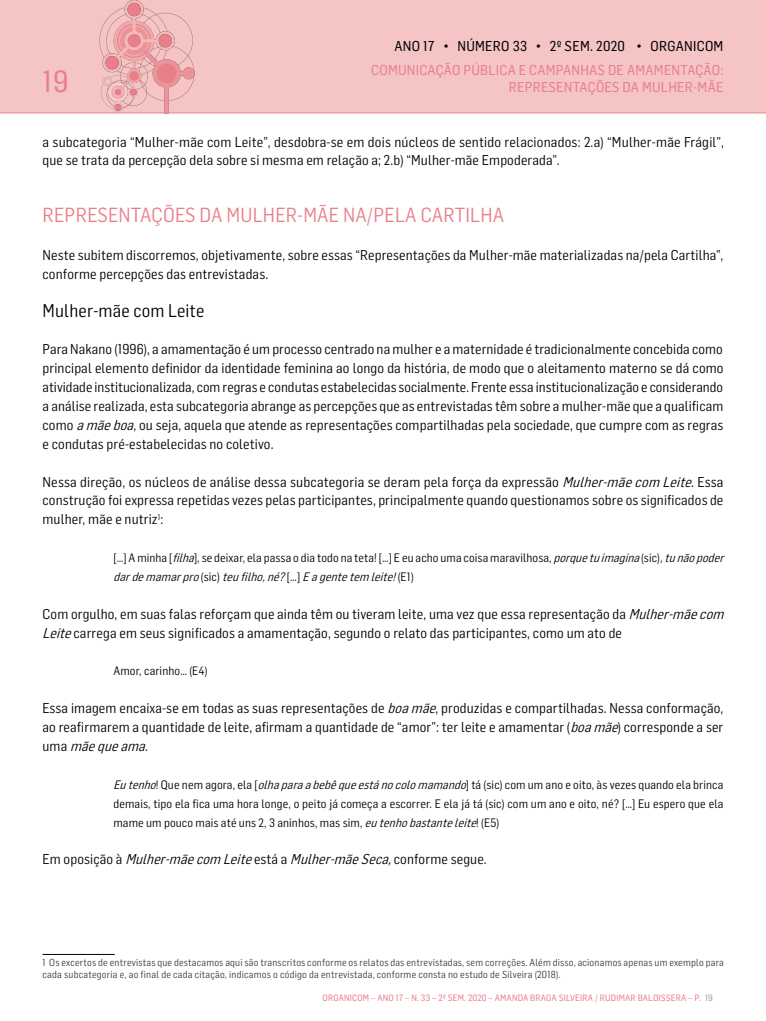
<style>
.page{position:relative;width:766px;height:1021px;background:#fff}
.page>*{position:absolute;margin:0;border:0;box-sizing:border-box;transform-origin:0 0}
.t1{font:30px "Flama Semicondensed Basic";color:#e97f89}
.t2{font:20px "Flama Semicondensed";letter-spacing:.01em;color:#e97f89}
.t3{font:18px "Flama Semicondensed";letter-spacing:.01em;color:#000}
.t4{font:14px/18.9px "Flama Semicondensed";letter-spacing:.01em;color:#000}
.t5{font:14px "Flama Semicondensed Basic";letter-spacing:.02em;color:#e97f89}
.t6{font:italic 14px "Flama Semicondensed";color:#000}
.t7{font:14px "Flama Semicondensed Basic";letter-spacing:.02em;color:#000}
.t8{font:12px/18.9px "Flama Semicondensed";letter-spacing:.01em;color:#000}
.t9{font:10px/12px "Flama Semicondensed";letter-spacing:.02em;color:#3c3c3b}
.t10{font:9px "Flama Semicondensed Basic";letter-spacing:.02em;color:#e97f89}
.s1{font-style:italic}
.s2{font-style:normal}
.s3{color:#9d9d9c}
</style>
<div class="page">
<div style="left:0;top:0;width:765px;height:113px;background:#f5c4c5"></div>
<svg style="left:99px;top:0;width:96px;height:113px;background:#edb1b4"></svg>
<hr style="left:43px;top:953px;width:72px;height:1px;background:#000">
<p class="t7" style="left:394px;top:37px;width:330px">ANO 17 • NÚMERO 33 • 2º SEM. 2020 • ORGANICOM</p>
<p class="t5" style="left:371px;top:61px;width:353px">COMUNICAÇÃO PÚBLICA E CAMPANHAS DE AMAMENTAÇÃO:</p>
<h1 class="t1" style="left:43px;top:62px;width:27px">19</h1>
<p class="t5" style="left:508px;top:78px;width:216px">REPRESENTAÇÕES DA MULHER-MÃE</p>
<p class="t4" style="left:43px;top:131px;width:682px">a subcategoria “Mulher-mãe com Leite”, desdobra-se em dois núcleos de sentido relacionados: 2.a) “Mulher-mãe Frágil”, que se trata da percepção dela sobre si mesma em relação a; 2.b) “Mulher-mãe Empoderada”.</p>
<h2 class="t2" style="left:43px;top:202px;width:463px">REPRESENTAÇÕES DA MULHER-MÃE NA/PELA CARTILHA</h2>
<p class="t4" style="left:43px;top:245px;width:682px">Neste subitem discorremos, objetivamente, sobre essas “Representações da Mulher-mãe materializadas na/pela Cartilha”, conforme percepções das entrevistadas.</p>
<p class="t3" style="left:43px;top:298px;width:163px">Mulher-mãe com Leite</p>
<p class="t4" style="left:43px;top:339px;width:682px;text-align:justify">Para Nakano (1996), a amamentação é um processo centrado na mulher e a maternidade é tradicionalmente concebida como principal elemento definidor da identidade feminina ao longo da história, de modo que o aleitamento materno se dá como atividade institucionalizada, com regras e condutas estabelecidas socialmente. Frente essa institucionalização e considerando a análise realizada, esta subcategoria abrange as percepções que as entrevistadas têm sobre a mulher-mãe que a qualificam como <span class="s1">amãeboa</span>, ou seja, aquela que atende as representações compartilhadas pela sociedade, que cumpre com as regras e condutas pré-estabelecidas no coletivo.</p>
<p class="t4" style="left:43px;top:471px;width:682px;text-align:justify">Nessa direção, os núcleos de análise dessa subcategoria se deram pela força da expressão <span class="s1">Mulher-mãecom Leite</span>. Essa construção foi expressa repetidas vezes pelas participantes, principalmente quando questionamos sobre os significados de mulher, mãe e nutriz<sup>1</sup>:</p>
<p class="t8" style="left:113px;top:548px;width:615px">[…] A minha [<span class="s1">filha</span>], se deixar, ela passa o dia todo na teta! […] E eu acho uma coisa maravilhosa, <span class="s1">porquetuimagina</span>(sic)<span class="s1">,tunãopoder dardemamarpro</span>( s i c ) <span class="s1">teufilho,né?</span>[ … ] <span class="s1">Eagentetem leite!</span>( E 1 )</p>
<p class="t4" style="left:43px;top:603px;width:686px">Com orgulho, em suas falas reforçam que ainda têm ou tiveram leite, uma vez que essa representação da <span class="s1">Mulher-mãecom<br>Leite</span>carrega em seus significados a amamentação, segundo o relato das participantes, como um ato de</p>
<p class="t8" style="left:113px;top:661px;width:96px">Amor, carinho… (E4)</p>
<p class="t4" style="left:43px;top:698px;width:682px;text-align:justify">Essa imagem encaixa-se em todas as suas representações de <span class="s1">boamãe</span>, produzidas e compartilhadas. Nessa conformação, ao reafirmarem a quantidade de leite, afirmam a quantidade de “amor”: ter leite e amamentar (<span class="s1">boamãe</span>) corresponde a ser u m a <span class="s1">mãequeama</span>.</p>
<p class="t8" style="left:113px;top:774px;width:611px;text-align:justify"><span class="s1">Eutenho</span>! Que nem agora, ela [<span class="s1">olhaparaabebêqueestánocolomamando</span>] tá (sic) com um ano e oito, às vezes quando ela brinca demais, tipo ela fica uma hora longe, o peito já começa a escorrer. E ela já tá (sic) com um ano e oito, né? […] Eu espero que ela mame um pouco mais até uns 2, 3 aninhos, mas sim, <span class="s1">eutenhobastanteleite</span>! (E5)</p>
<p class="t6" style="left:43px;top:850px;width:445px"><span class="s2">E m o p o s i ç ã o à</span> Mulher-mãecom Leite<span class="s2">e s t á a</span> Mulher-mãeSeca,<span class="s2">c o n f o r m e s e g u e .</span></p>
<p class="t9" style="left:43px;top:956px;width:682px">1 Os excertos de entrevistas que destacamos aqui são transcritos conforme os relatos das entrevistadas, sem correções. Além disso, acionamos apenas um exemplo para cada subcategoria e, ao final de cada citação, indicamos o código da entrevistada, conforme consta no estudo de Silveira (2018).</p>
<p class="t10" style="left:322px;top:992px;width:184px">ORGANICOM – ANO 17 – N. 33 – 2º SEM. 2020 – AMAN</p>
<p class="t10" style="left:517px;top:992px;width:24px">DA BRAGA</p>
<p class="t10" style="left:558px;top:992px;width:22px">SILVEIRA</p>
<p class="t10" style="left:595px;top:992px;width:27px">/ RUDIMAR</p>
<p class="t10" style="left:637px;top:992px;width:26px">BALDISSERA</p>
<p class="t10" style="left:688px;top:992px;width:26px">– P. <span class="s3">19</span></p>
</div>
